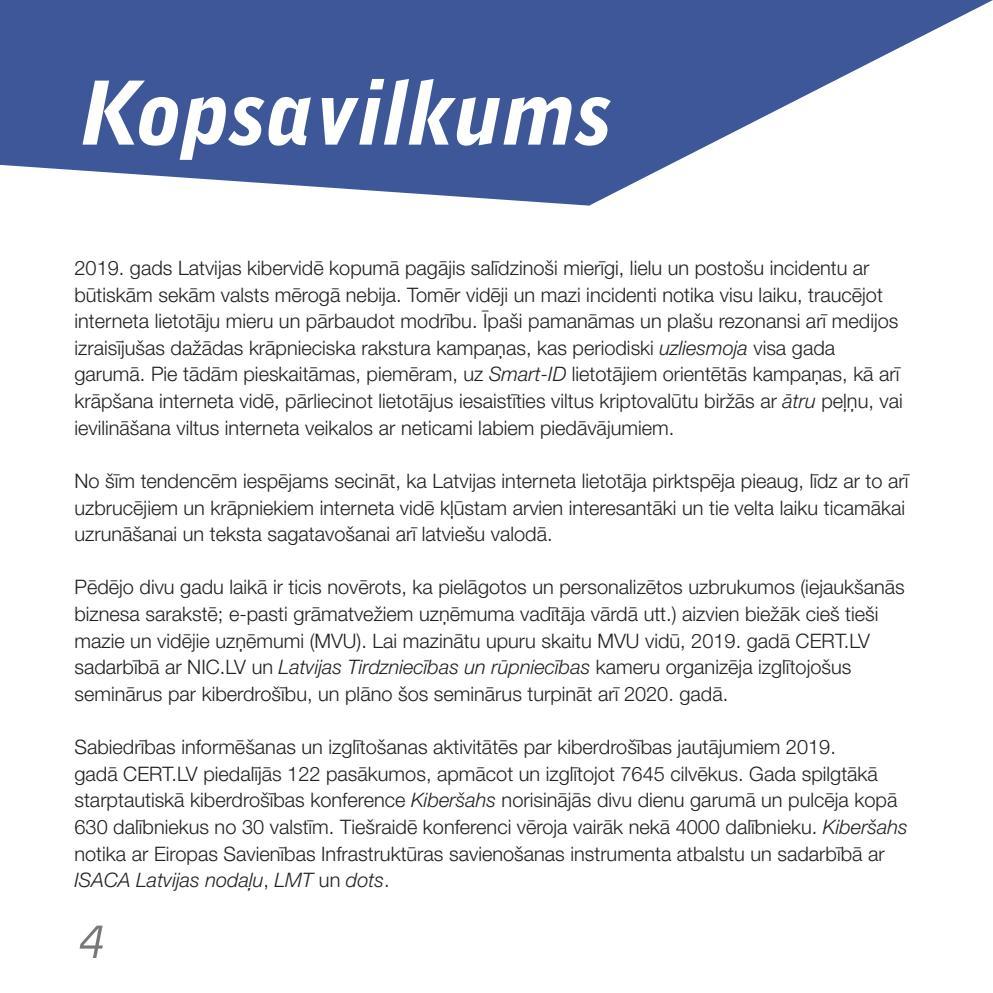
<style>
.page{position:relative;width:993px;height:993px;background:#fff}
.page>*{position:absolute;margin:0;border:0;box-sizing:border-box;transform-origin:0 0}
.Virsraksts_H1{font:italic 900 87.5px "Bell Gothic";color:#fff}
.t1{font:italic 52.5px "Bell Gothic";color:#787878}
.Pamata_teksts{font:300 19.95px/26.6px "Helvetica Neue LT Pro";color:#231f20}
.s1{font-style:italic}
</style>
<div class="page">
<svg style="left:0;top:0;width:992px;height:205px;fill:#3d5799"></svg>
<p class="Virsraksts_H1" style="left:74px;top:56px;width:534px">Kopsavilkums</p>
<p class="Pamata_teksts" style="left:74px;top:254px;width:829px">2019. gads Latvijas kibervidē kopumā pagājis salīdzinoši mierīgi, lielu un postošu incidentu ar būtiskām sekām valsts mērogā nebija. Tomēr vidēji un mazi incidenti notika visu laiku, traucējot interneta lietotāju mieru un pārbaudot modrību. Īpaši pamanāmas un plašu rezonansi arī medijos izraisījušas dažādas krāpnieciska rakstura kampaņas, kas periodiski <span class="s1">uzliesmoja</span> visa gada garumā. Pie tādām pieskaitāmas, piemēram, uz <span class="s1">Smart-ID</span> lietotājiem orientētās kampaņas, kā arī krāpšana interneta vidē, pārliecinot lietotājus iesaistīties viltus kriptovalūtu biržās ar <span class="s1">ātru</span> peļņu, vai ievilināšana viltus interneta veikalos ar neticami labiem piedāvājumiem.</p>
<p class="Pamata_teksts" style="left:74px;top:467px;width:835px">No šīm tendencēm iespējams secināt, ka Latvijas interneta lietotāja pirktspēja pieaug, līdz ar to arī uzbrucējiem un krāpniekiem interneta vidē kļūstam arvien interesantāki un tie velta laiku ticamākai uzrunāšanai un teksta sagatavošanai arī latviešu valodā.</p>
<p class="Pamata_teksts" style="left:74px;top:573px;width:831px">Pēdējo divu gadu laikā ir ticis novērots, ka pielāgotos un personalizētos uzbrukumos (iejaukšanās biznesa sarakstē; e-pasti grāmatvežiem uzņēmuma vadītāja vārdā utt.) aizvien biežāk cieš tieši mazie un vidējie uzņēmumi (MVU). Lai mazinātu upuru skaitu MVU vidū, 2019. gadā CERT.LV sadarbībā ar NIC.LV un <span class="s1">Latvijas Tirdzniecības un rūpniecības</span> kameru organizēja izglītojošus seminārus par kiberdrošību, un plāno šos seminārus turpināt arī 2020. gadā.</p>
<p class="Pamata_teksts" style="left:74px;top:733px;width:834px">Sabiedrības informēšanas un izglītošanas aktivitātēs par kiberdrošības jautājumiem 2019.<br>gadā CERT.LV piedalījās 122 pasākumos, apmācot un izglītojot 7645 cilvēkus. Gada spilgtākā starptautiskā kiberdrošības konference <span class="s1">Kiberšahs</span> norisinājās divu dienu garumā un pulcēja kopā 630 dalībniekus no 30 valstīm. Tiešraidē konferenci vēroja vairāk nekā 4000 dalībnieku. <span class="s1">Kiberšahs </span>notika ar Eiropas Savienības Infrastruktūras savienošanas instrumenta atbalstu un sadarbībā ar <span class="s1">ISACA Latvijas nodaļu</span>, <span class="s1">LMT</span> un <span class="s1">dots</span>.</p>
<h2 class="t1" style="left:74px;top:906px;width:31px">4</h2>
</div>
